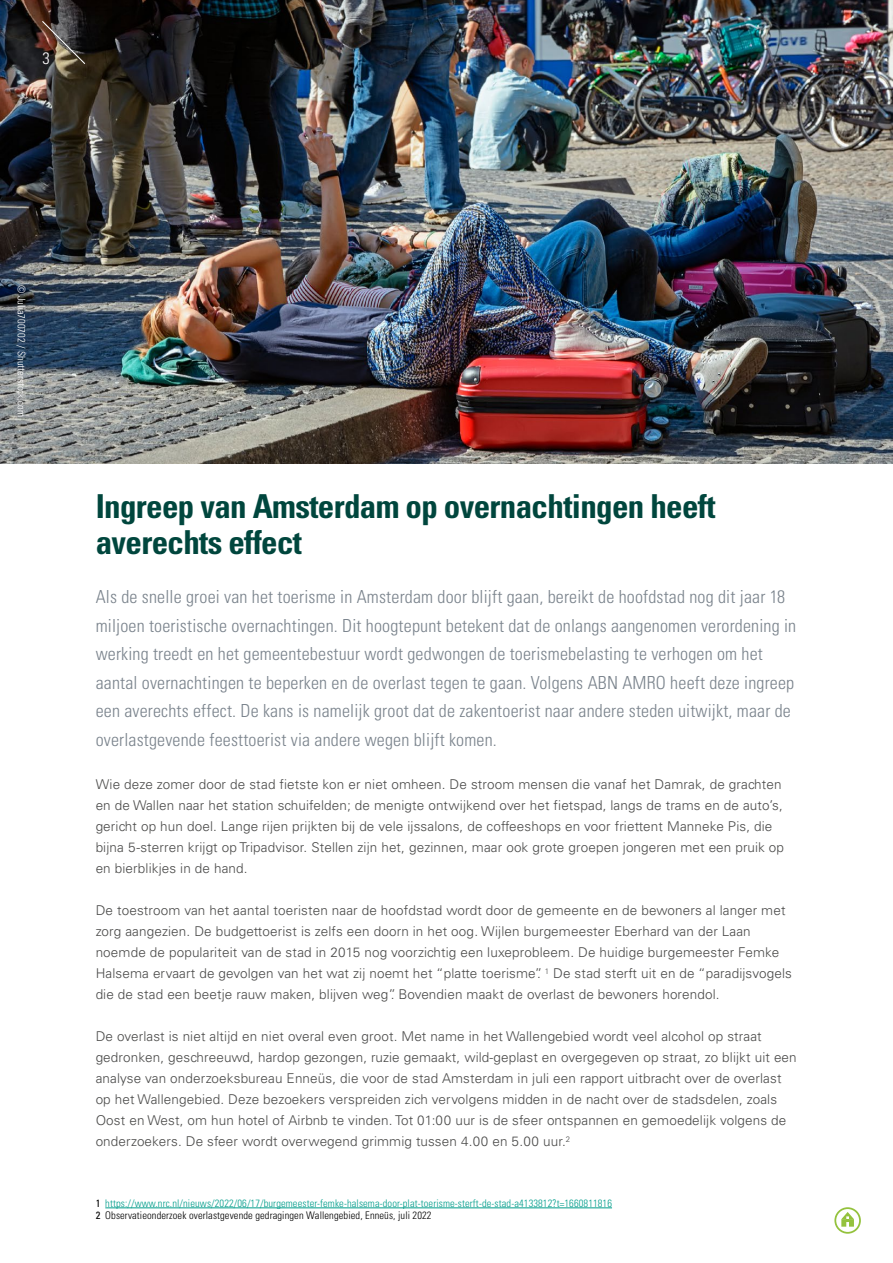
<style>
.page{position:relative;width:893px;height:1263px;background:#fff}
.page>*{position:absolute;margin:0;border:0;box-sizing:border-box;transform-origin:0 0}
.t1{font:700 condensed 33px/36px "Univers LT Std";letter-spacing:-.02em;color:#00463d}
.t2{font:300 condensed 18px/28.5px "Univers LT Std";letter-spacing:.01em;color:#7a838c}
.t3{font:300 condensed 16.5px "Univers LT Std";color:#fff}
.t4{font:300 13.5px/21px "Univers LT Std";letter-spacing:.01em;color:#4a4a49}
.t5{font:300 condensed 10.5px/12.6px "Univers LT Std";letter-spacing:.01em;color:#009d8b}
.t6{font:300 condensed 10.5px "Univers LT Std";color:#fff}
.s1{font-weight:400;color:#000}
.s2{color:#000}
</style>
<div class="page">
<img style="left:0;top:0;width:893px;height:464px">
<svg style="left:41px;top:20px;width:45px;height:45px;background:#574a42"></svg>
<svg style="left:841px;top:1212px;width:13px;height:15px"></svg>
<div style="left:834px;top:1207px;width:27px;height:27px;border:2px solid #94c23d;border-radius:50%"></div>
<hr style="left:105px;top:1207px;width:507px;height:1px;background:#009d8b">
<p class="t3" style="left:42px;top:48px;width:9px">3</p>
<p class="t6" style="left:28px;top:285px;width:133px;rotate:90deg">© Julia700702 / Shutterstock.com</p>
<h1 class="t1" style="left:96px;top:488px;width:621px">Ingreep van Amsterdam op overnachtingen heeft averechts effect</h1>
<p class="t2" style="left:96px;top:583px;width:702px">Als de snelle groei van het toerisme in Amsterdam door blijft gaan, bereikt de hoofdstad nog dit jaar 18 miljoen toeristische overnachtingen. Dit hoogtepunt betekent dat de onlangs aangenomen verordening in werking treedt en het gemeentebestuur wordt gedwongen de toerismebelasting te verhogen om het aantal overnachtingen te beperken en de overlast tegen te gaan. Volgens ABN AMRO heeft deze ingreep een averechts effect. De kans is namelijk groot dat de zakentoerist naar andere steden uitwijkt, maar de overlastgevende feesttoerist via andere wegen blijft komen.</p>
<p class="t4" style="left:96px;top:774px;width:690px">Wie deze zomer door de stad fietste kon er niet omheen. De stroom mensen die vanaf het Damrak, de grachten en de Wallen naar het station schuifelden; de menigte ontwijkend over het fietspad, langs de trams en de auto’s, gericht op hun doel. Lange rijen prijkten bij de vele ijssalons, de coffeeshops en voor friettent Manneke Pis, die bijna 5-sterren krijgt op Tripadvisor. Stellen zijn het, gezinnen, maar ook grote groepen jongeren met een pruik op en bierblikjes in de hand.</p>
<p class="t4" style="left:96px;top:900px;width:698px">De toestroom van het aantal toeristen naar de hoofdstad wordt door de gemeente en de bewoners al langer met zorg aangezien. De budgettoerist is zelfs een doorn in het oog. Wijlen burgemeester Eberhard van der Laan noemde de populariteit van de stad in 2015 nog voorzichtig een luxeprobleem. De huidige burgemeester Femke Halsema ervaart de gevolgen van het wat zij noemt het “platte toerisme”. <sup>1</sup> De stad sterft uit en de “paradijsvogels die de stad een beetje rauw maken, blijven weg”. Bovendien maakt de overlast de bewoners horendol.</p>
<p class="t4" style="left:96px;top:1026px;width:703px">De overlast is niet altijd en niet overal even groot. Met name in het Wallengebied wordt veel alcohol op straat gedronken, geschreeuwd, hardop gezongen, ruzie gemaakt, wild-geplast en overgegeven op straat, zo blijkt uit een analyse van onderzoeksbureau Enneüs, die voor de stad Amsterdam in juli een rapport uitbracht over de overlast op het Wallengebied. Deze bezoekers verspreiden zich vervolgens midden in de nacht over de stadsdelen, zoals Oost en West, om hun hotel of Airbnb te vinden. Tot 01:00 uur is de sfeer ontspannen en gemoedelijk volgens de onderzoekers. De sfeer wordt overwegend grimmig tussen 4.00 en 5.00 uur.<sup>2</sup></p>
<p class="t5" style="left:96px;top:1197px;width:518px"><span class="s1">1</span> https://www.nrc.nl/nieuws/2022/06/17/burgemeester-femke-halsema-door-plat-toerisme-sterft-de-stad-a4133812?t=1660811816<br><span class="s1">2</span> <span class="s2">Observatieonderzoek overlastgevende gedragingen Wallengebied, Enneüs, juli 2022</span></p>
</div>
